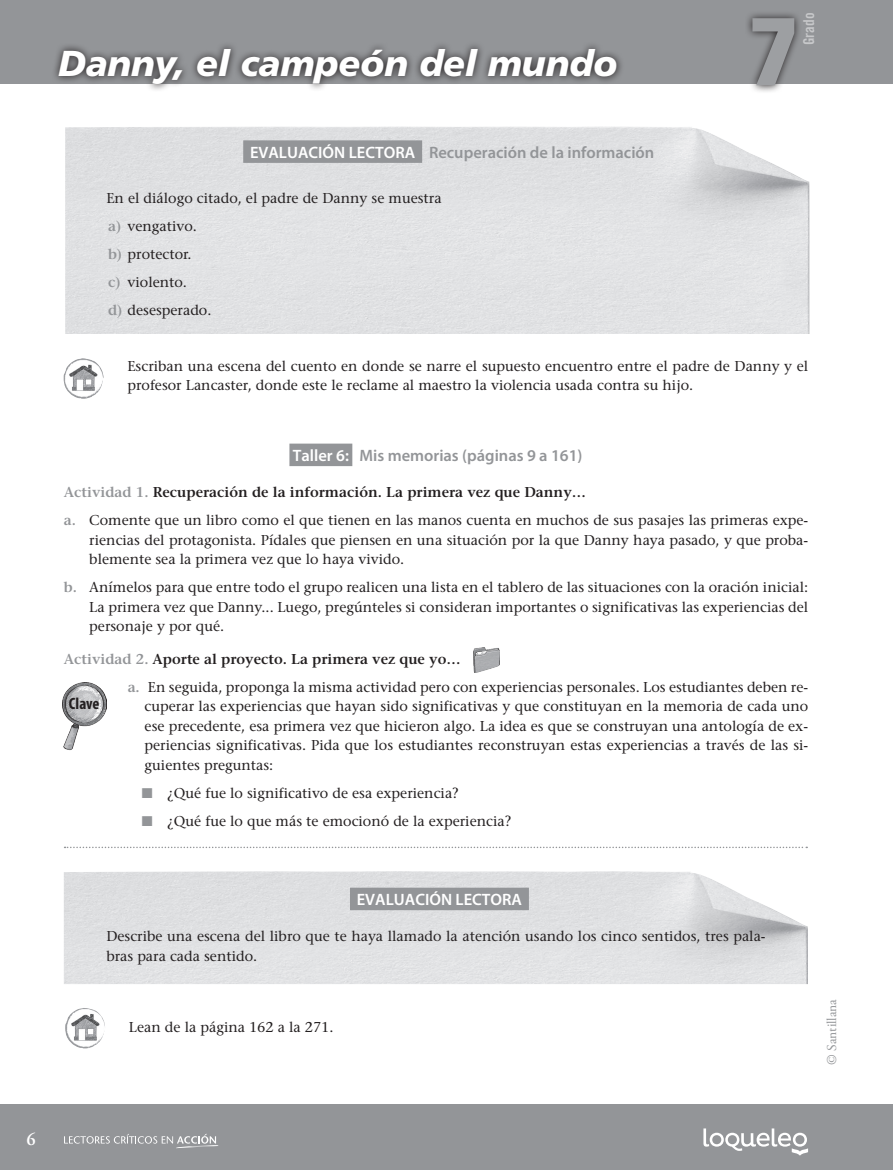
<style>
.page{position:relative;width:893px;height:1170px;background:#fff}
.page>*{position:absolute;margin:0;border:0;box-sizing:border-box;transform-origin:0 0}
.t1{font:900 condensed 96px "Frutiger";color:#9d9fa2}
.Tit_1{font:italic 900 36px "Frutiger LT Std";letter-spacing:-.005em;color:#fff}
.t2{font:600 18px "Adobe Garamond Pro";color:#fff}
.Texto_Fondo{font:600 16.5px "Myriad Pro";color:#939598}
.Subtitulos_color{font:600 16.5px "Myriad Pro";color:#fff}
.tex_libro{font:700 condensed 16.5px "Myriad Pro";color:#231f20}
.t3{font:15px "Trade Gothic LT Std Bd Cn 20";color:#c7c8ca}
.Tex_Numero_indentado{font:500 14.25px/19.5px "Stone Serif Std";color:#231f20;text-align:justify}
.Texto_Fondo-2{font:500 14.25px/19.5px "Stone Serif Std";color:#231f20}
.Evaluacion{font:500 14.25px/19.5px "Stone Serif Std";color:#231f20}
.Texto_Fondo-3{font:600 14.25px "Stone Serif Std";color:#231f20}
.Evaluacion_letras{font:500 14.25px "Stone Serif Std";color:#231f20}
.t4{font:13.5px "Adobe Garamond Pro";color:#939598}
.s1{color:#fff}
.s2{font-weight:600;color:#939598}
.s3{color:#939598}
</style>
<div class="page">
<div style="left:0;top:1104px;width:893px;height:65px;background:#939598"></div>
<div style="left:0;top:0;width:893px;height:83px;background:#939598"></div>
<svg style="left:745px;top:13px;width:57px;height:79px"></svg>
<svg style="left:64px;top:1133px;width:155px;height:15px"></svg>
<svg style="left:703px;top:1128px;width:105px;height:27px"></svg>
<div style="left:65px;top:126px;width:744px;height:208px;background:#e1e2e3"></div>
<img style="left:64px;top:871px;width:744px;height:113px">
<div style="left:243px;top:140px;width:179px;height:23px;background:#939598"></div>
<div style="left:289px;top:443px;width:63px;height:23px;background:#939598"></div>
<div style="left:350px;top:887px;width:179px;height:23px;background:#939598"></div>
<img style="left:473px;top:647px;width:26px;height:25px">
<img style="left:63px;top:682px;width:44px;height:68px">
<img style="left:64px;top:358px;width:40px;height:41px">
<svg style="left:51px;top:45px;width:573px;height:45px"></svg>
<svg style="left:65px;top:846px;width:742px;height:2px"></svg>
<img style="left:65px;top:1008px;width:40px;height:40px">
<p class="Tit_1" style="left:58px;top:42px;width:561px">Danny, el campeón del mundo</p>
<p class="Texto_Fondo" style="left:250px;top:141px;width:406px"><span class="s1">EVALUACIÓN LECTORA</span> Recuperación de la información</p>
<p class="Evaluacion" style="left:106px;top:188px;width:337px">En el diálogo citado, el padre de Danny se muestra</p>
<p class="Evaluacion_letras" style="left:108px;top:217px;width:90px"><span class="s2">a)</span> vengativo.</p>
<p class="Evaluacion_letras" style="left:108px;top:245px;width:85px"><span class="s2">b)</span> protector.</p>
<p class="Evaluacion_letras" style="left:108px;top:273px;width:80px"><span class="s2">c)</span> violento.</p>
<p class="Evaluacion_letras" style="left:108px;top:301px;width:105px"><span class="s2">d)</span> desesperado.</p>
<h1 class="t1" style="left:748px;top:-7px;width:51px">7</h1>
<p class="t3" style="left:800px;top:45px;width:34px;rotate:-90deg">Grado</p>
<p class="Texto_Fondo-2" style="left:127px;top:356px;width:682px">Escriban una escena del cuento en donde se narre el supuesto encuentro entre el padre de Danny y el profesor Lancaster, donde este le reclame al maestro la violencia usada contra su hijo.</p>
<p class="Texto_Fondo" style="left:293px;top:445px;width:291px"><span class="s1">Taller 6:</span> Mis memorias (páginas 9 a 161)</p>
<p class="Texto_Fondo-3" style="left:64px;top:484px;width:524px"><span class="s3">Actividad 1.</span> Recuperación de la información. La primera vez que Danny…</p>
<p class="Tex_Numero_indentado" style="left:89px;top:510px;width:720px;text-indent:-26px"><span class="s2">a.</span> Comente que un libro como el que tienen en las manos cuenta en muchos de sus pasajes las primeras expe&shy;riencias del protagonista. Pídales que piensen en una situación por la que Danny haya pasado, y que proba&shy;blemente sea la primera vez que lo haya vivido.</p>
<p class="Tex_Numero_indentado" style="left:89px;top:577px;width:720px;text-indent:-26px"><span class="s2">b.</span> Anímelos para que entre todo el grupo realicen una lista en el tablero de las situaciones con la oración inicial:<br>La primera vez que Danny... Luego, pregúnteles si consideran importantes o significativas las experiencias del personaje y por qué.</p>
<p class="Texto_Fondo-3" style="left:64px;top:650px;width:398px"><span class="s3">Actividad 2.</span> Aporte al proyecto. La primera vez que yo…</p>
<p class="Tex_Numero_indentado" style="left:145px;top:677px;width:665px;text-indent:-17px"><span class="s2">a.</span> En seguida, proponga la misma actividad pero con experiencias personales. Los estudiantes deben re&shy;cuperar las experiencias que hayan sido significativas y que constituyan en la memoria de cada uno ese precedente, esa primera vez que hicieron algo. La idea es que se construyan una antología de ex&shy;periencias significativas. Pida que los estudiantes reconstruyan estas experiencias a través de las si&shy;guientes preguntas:</p>
<p class="Tex_Numero_indentado" style="left:142px;top:783px;width:319px"><span class="s3">■</span> ¿Qué fue lo significativo de esa experiencia?</p>
<p class="Tex_Numero_indentado" style="left:142px;top:811px;width:371px"><span class="s3">■</span> ¿Qué fue lo que más te emocionó de la experiencia?</p>
<p class="tex_libro" style="left:69px;top:693px;width:32px">Clave</p>
<p class="Subtitulos_color" style="left:357px;top:888px;width:167px">EVALUACIÓN LECTORA</p>
<p class="Evaluacion" style="left:106px;top:926px;width:661px">Describe una escena del libro que te haya llamado la atención usando los cinco sentidos, tres pala&shy;bras para cada sentido.</p>
<p class="Texto_Fondo-2" style="left:129px;top:1016px;width:206px">Lean de la página 162 a la 271.</p>
<p class="t4" style="left:824px;top:1064px;width:67px;rotate:-90deg">© Santillana</p>
<p class="t2" style="left:26px;top:1128px;width:11px">6</p>
</div>
